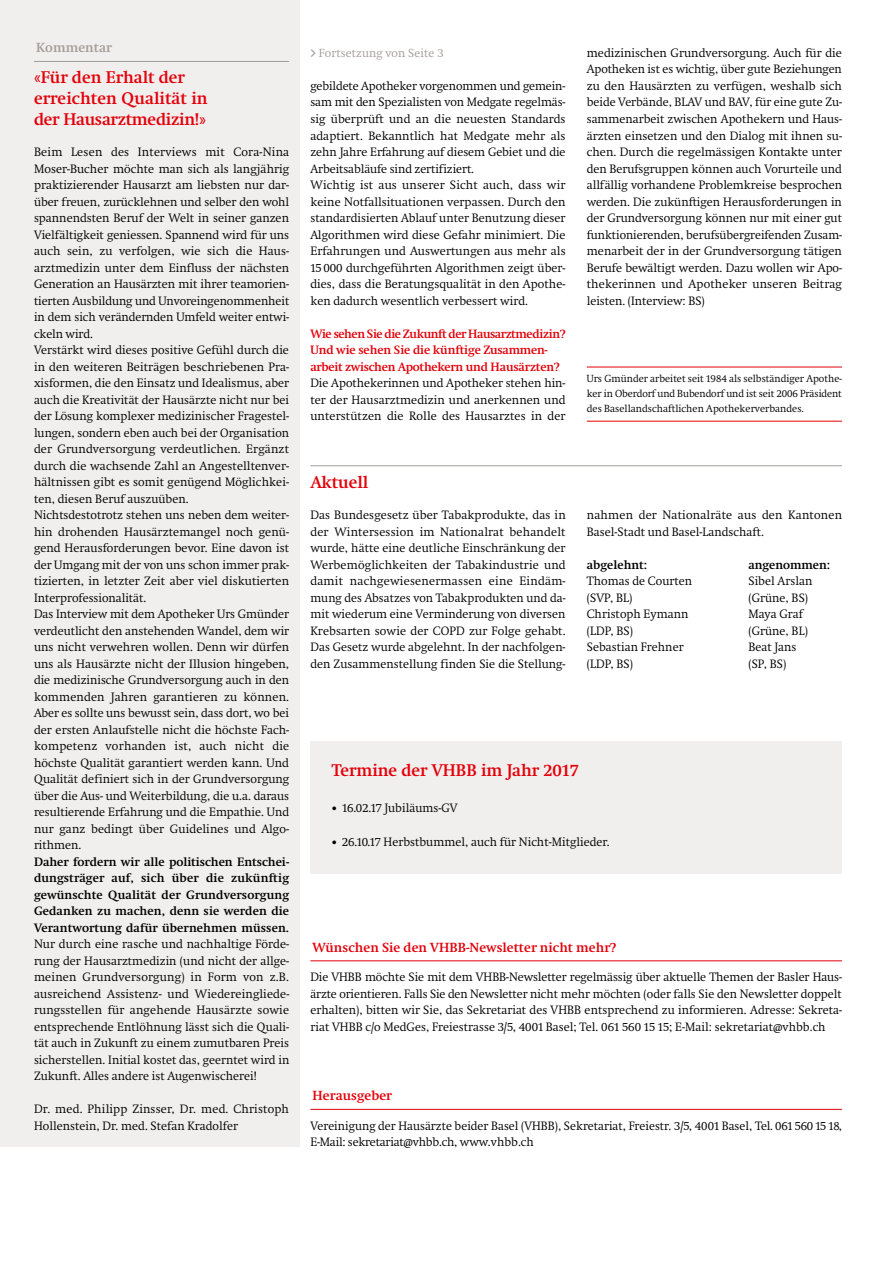
<style>
.page{position:relative;width:893px;height:1263px;background:#fff}
.page>*{position:absolute;margin:0;border:0;box-sizing:border-box;transform-origin:0 0}
.Titel_Text{font:600 17.25px/21px "Swift Neue LT Pro";color:#e3000a}
.Rubrik{font:600 13.5px "Swift Neue LT Pro";letter-spacing:.005em;color:#e3000a}
.Rubrik-2{font:600 13.5px "Swift Neue LT Pro";letter-spacing:.005em;color:#a59d99}
.t1{font:300 12.3px/16.5px "Swift Neue LT Pro";letter-spacing:.005em;color:#000;text-align:justify}
.Frage_Interview{font:600 12.3px/16.5px "Swift Neue LT Pro";letter-spacing:-.02em;color:#e3000a}
.t2{font:600 12.3px "Swift Neue LT Pro";color:#000}
.t3{font:300 12px "Swift Neue LT Pro";letter-spacing:.01em;color:#a59d99}
.Info_AutorIn{font:300 10.5px/15px "Swift Neue LT Pro";letter-spacing:.005em;color:#000;text-align:justify}
.s1{font-weight:600}
.s2{font-family:"Akkurat";font-weight:700}
.s3{font-size:10.5px}
</style>
<div class="page">
<div style="left:0;top:0;width:300px;height:1146px;background:#f1efee"></div>
<hr style="left:587px;top:367px;width:255px;height:1px;background:#e3000a">
<hr style="left:587px;top:421px;width:255px;height:1px;background:#e3000a">
<hr style="left:34px;top:61px;width:255px;height:1px;background:#a59d99">
<hr style="left:310px;top:465px;width:532px;height:1px;background:#a59d99">
<hr style="left:310px;top:960px;width:532px;height:1px;background:#e3000a">
<hr style="left:310px;top:1109px;width:532px;height:1px;background:#e3000a">
<div style="left:310px;top:742px;width:532px;height:132px;background:#f1efee"></div>
<p class="Rubrik-2" style="left:36px;top:40px;width:77px">Kommentar</p>
<p class="Titel_Text" style="left:34px;top:67px;width:175px">«Für den Erhalt der erreichten Qualität in der Hausarztmedizin!»</p>
<p class="t1" style="left:34px;top:144px;width:257px">Beim Lesen des Interviews mit Cora-Nina Moser-Bucher möchte man sich als langjährig praktizierender Hausarzt am liebsten nur dar&shy;über freuen, zurücklehnen und selber den wohl spannendsten Beruf der Welt in seiner ganzen Vielfältigkeit geniessen. Spannend wird für uns auch sein, zu verfolgen, wie sich die Haus&shy;arztmedizin unter dem Einfluss der nächsten Generation an Hausärzten mit ihrer teamorien&shy;tierten Ausbildung und Unvoreingenommenheit in dem sich verändernden Umfeld weiter entwi&shy;ckeln wird.</p>
<p class="t1" style="left:34px;top:342px;width:257px">Verstärkt wird dieses positive Gefühl durch die in den weiteren Beiträgen beschriebenen Pra&shy;xisformen, die den Einsatz und Idealismus, aber auch die Kreativität der Hausärzte nicht nur bei der Lösung komplexer medizinischer Fragestel&shy;lungen, sondern eben auch bei der Organisation der Grundversorgung verdeutlichen. Ergänzt durch die wachsende Zahl an Angestelltenver&shy;hältnissen gibt es somit genügend Möglichkei&shy;ten, diesen Beruf auszuüben.</p>
<p class="t1" style="left:34px;top:507px;width:257px">Nichtsdestotrotz stehen uns neben dem weiter&shy;hin drohenden Hausärztemangel noch genü&shy;gend Herausforderungen bevor. Eine davon ist der Umgang mit der von uns schon immer prak&shy;tizierten, in letzter Zeit aber viel diskutierten Interprofessionalität.</p>
<p class="t1" style="left:34px;top:606px;width:257px">Das Interview mit dem Apotheker Urs Gmünder verdeutlicht den anstehenden Wandel, dem wir uns nicht verwehren wollen. Denn wir dürfen uns als Hausärzte nicht der Illusion hingeben, die medizinische Grundversorgung auch in den kommenden Jahren garantieren zu können.<br>Aber es sollte uns bewusst sein, dass dort, wo bei der ersten Anlaufstelle nicht die höchste Fach&shy;kompetenz vorhanden ist, auch nicht die höchste Qualität garantiert werden kann. Und Qualität definiert sich in der Grundversorgung über die Aus- und Weiterbildung, die u.a. daraus resultierende Erfahrung und die Empathie. Und nur ganz bedingt über Guidelines und Algo&shy;rithmen.</p>
<p class="t1" style="left:34px;top:853px;width:257px"><span class="s1">Daher fordern wir alle politischen Entschei&shy;dungsträger auf, sich über die zukünftig gewünschte Qualität der Grundversorgung Gedanken zu machen, denn sie werden die Verantwortung dafür übernehmen müssen.<br></span>Nur durch eine rasche und nachhaltige Förde&shy;rung der Hausarztmedizin (und nicht der allge&shy;meinen Grundversorgung) in Form von z.B. ausreichend Assistenz- und Wiedereingliede&shy;rungsstellen für angehende Hausärzte sowie entsprechende Entlöhnung lässt sich die Quali&shy;tät auch in Zukunft zu einem zumutbaren Preis sicherstellen. Initial kostet das, geerntet wird in Zukunft. Alles andere ist Augenwischerei!</p>
<p class="t1" style="left:34px;top:1101px;width:256px">Dr. med. Philipp Zinsser, Dr. med. Christoph<br>Hollenstein, Dr. med. Stefan Kradolfer</p>
<p class="t3" style="left:310px;top:46px;width:135px"><span class="s2">&gt;</span> Fortsetzung von Seite 3</p>
<p class="t1" style="left:310px;top:78px;width:257px">gebildete Apotheker vorgenommen und gemein&shy;sam mit den Spezialisten von Medgate regelmäs&shy;sig überprüft und an die neuesten Standards adaptiert. Bekanntlich hat Medgate mehr als zehn Jahre Erfahrung auf diesem Gebiet und die Arbeitsabläufe sind zertifiziert.</p>
<p class="t1" style="left:310px;top:177px;width:257px">Wichtig ist aus unserer Sicht auch, dass wir keine Notfallsituationen verpassen. Durch den standardisierten Ablauf unter Benutzung dieser Algorithmen wird diese Gefahr minimiert. Die Erfahrungen und Auswertungen aus mehr als 15 000 durchgeführten Algorithmen zeigt über&shy;dies, dass die Beratungsqualität in den Apothe&shy;ken dadurch wesentlich verbessert wird.</p>
<p class="Frage_Interview" style="left:310px;top:325px;width:257px">Wie sehen Sie die Zukunft der Hausarztmedizin?<br>Und wie sehen Sie die künftige Zusammen&shy;arbeit zwischen Apothekern und Hausärzten?</p>
<p class="t1" style="left:310px;top:375px;width:257px">Die Apothekerinnen und Apotheker stehen hin&shy;ter der Hausarztmedizin und anerkennen und unterstützen die Rolle des Hausarztes in der</p>
<p class="t1" style="left:587px;top:45px;width:257px">medizinischen Grundversorgung. Auch für die Apotheken ist es wichtig, über gute Beziehungen zu den Hausärzten zu verfügen, weshalb sich beide Verbände, BLAV und BAV, für eine gute Zu&shy;sammenarbeit zwischen Apothekern und Haus&shy;ärzten einsetzen und den Dialog mit ihnen su&shy;chen. Durch die regelmässigen Kontakte unter den Berufsgruppen können auch Vorurteile und allfällig vorhandene Problemkreise besprochen werden. Die zukünftigen Herausforderungen in der Grundversorgung können nur mit einer gut funktionierenden, berufsübergreifenden Zusam&shy;menarbeit der in der Grundversorgung tätigen Berufe bewältigt werden. Dazu wollen wir Apo&shy;thekerinnen und Apotheker unseren Beitrag leisten. (Interview: BS)</p>
<p class="Info_AutorIn" style="left:587px;top:371px;width:257px">Urs Gmünder arbeitet seit 1984 als selbständiger Apothe&shy;ker in Oberdorf und Bubendorf und ist seit 2006 Präsident des Basellandschaftlichen Apothekerverbandes.</p>
<p class="Titel_Text" style="left:310px;top:471px;width:59px">Aktuell</p>
<p class="t1" style="left:310px;top:507px;width:257px">Das Bundesgesetz über Tabakprodukte, das in der Wintersession im Nationalrat behandelt wurde, hätte eine deutliche Einschränkung der Werbemöglichkeiten der Tabakindustrie und damit nachgewiesenermassen eine Eindäm&shy;mung des Absatzes von Tabakprodukten und da&shy;mit wiederum eine Verminderung von diversen Krebsarten sowie der COPD zur Folge gehabt.<br>Das Gesetz wurde abgelehnt. In der nachfolgen&shy;den Zusammenstellung finden Sie die Stellung-</p>
<p class="t1" style="left:587px;top:507px;width:257px">nahmen der Nationalräte aus den Kantonen<br>Basel--Stadt und Basel-Landschaft.</p>
<p class="t2" style="left:587px;top:557px;width:62px">abgelehnt:</p>
<p class="t2" style="left:748px;top:557px;width:83px">angenommen:</p>
<p class="t1" style="left:587px;top:573px;width:107px">Thomas de Courten</p>
<p class="t1" style="left:587px;top:589px;width:47px">(SVP, BL)</p>
<p class="t1" style="left:748px;top:573px;width:65px">Sibel Arslan</p>
<p class="t1" style="left:748px;top:589px;width:61px">(Grüne, BS)</p>
<p class="t1" style="left:748px;top:606px;width:56px">Maya Graf</p>
<p class="t1" style="left:748px;top:622px;width:61px">(Grüne, BL)</p>
<p class="t1" style="left:587px;top:606px;width:103px">Christoph Eymann</p>
<p class="t1" style="left:587px;top:622px;width:48px">(LDP, BS)</p>
<p class="t1" style="left:587px;top:639px;width:98px">Sebastian Frehner</p>
<p class="t1" style="left:587px;top:655px;width:48px">(LDP, BS)</p>
<p class="t1" style="left:748px;top:639px;width:50px">Beat Jans</p>
<p class="t1" style="left:748px;top:655px;width:39px">(SP, BS)</p>
<p class="Titel_Text" style="left:332px;top:759px;width:248px">Termine der VHBB im Jahr 2017</p>
<p class="t1" style="left:332px;top:799px;width:127px"><span class="s3">•</span> 16.02.17 Jubiläums-GV</p>
<p class="t1" style="left:332px;top:834px;width:280px"><span class="s3">•</span> 26.10.17 Herbstbummel, auch für Nicht-Mitglieder.</p>
<p class="Rubrik" style="left:313px;top:939px;width:305px">Wünschen Sie den VHBB-Newsletter nicht mehr?</p>
<p class="t1" style="left:310px;top:969px;width:533px">Die VHBB möchte Sie mit dem VHBB-Newsletter regelmässig über aktuelle Themen der Basler Haus&shy;ärzte orientieren. Falls Sie den Newsletter nicht mehr möchten (oder falls Sie den Newsletter doppelt erhalten), bitten wir Sie, das Sekretariat des VHBB entsprechend zu informieren. Adresse: Sekreta&shy;riat VHBB c/o MedGes, Freiestrasse 3/5, 4001 Basel; Tel. 061 560 15 15; E-Mail: sekretariat@vhbb.ch</p>
<p class="Rubrik" style="left:313px;top:1088px;width:81px">Herausgeber</p>
<p class="t1" style="left:310px;top:1117px;width:533px">Vereinigung der Hausärzte beider Basel (VHBB), Sekretariat, Freiestr. 3/5, 4001 Basel, Tel. 061 560 15 18,<br>E-Mail: sekretariat@vhbb.ch, www.vhbb.ch</p>
</div>
